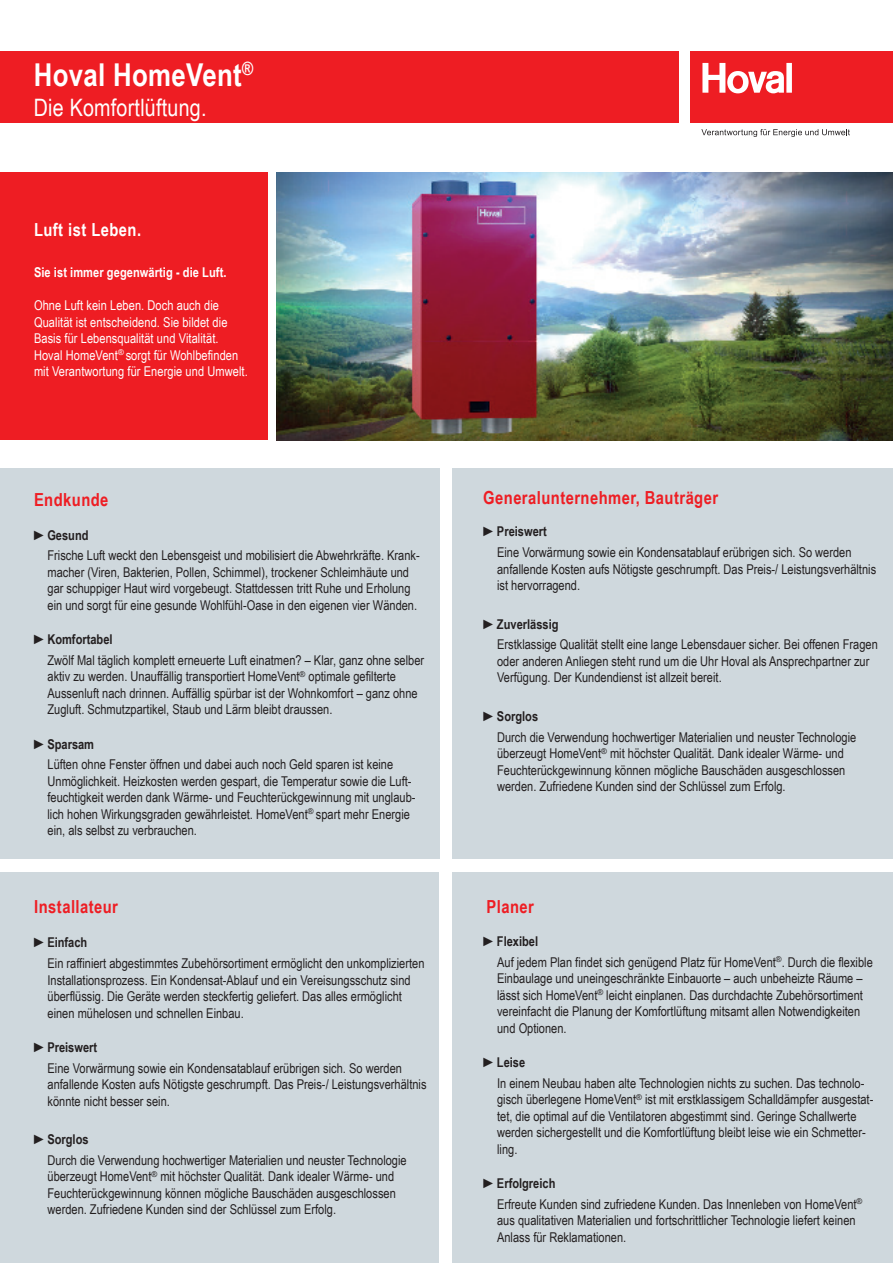
<style>
.page{position:relative;width:893px;height:1263px;background:#fff}
.page>*{position:absolute;margin:0;border:0;box-sizing:border-box;transform-origin:0 0}
.t1{font:700 31.5px "Arial Narrow";letter-spacing:.01em;color:#fff}
.t2{font:24px "Arial Narrow";letter-spacing:.01em;color:#fff}
.t3{font:700 18px "Arial Narrow";letter-spacing:.025em;color:#ee1d23}
.t4{font:700 18px "Arial Narrow";letter-spacing:.025em;color:#fff}
.t5{font:13.5px/16.5px "Arial Narrow";color:#231f20}
.t6{font:13.5px/16.5px "Arial Narrow";letter-spacing:.005em;color:#fff}
.t7{font:700 13.5px "Arial Narrow";color:#231f20}
.t8{font:700 13.5px "Arial Narrow";letter-spacing:.005em;color:#fff}
.s1{font-weight:700}
</style>
<div class="page">
<div style="left:0;top:51px;width:679px;height:71px;background:#ee1d23"></div>
<div style="left:691px;top:51px;width:202px;height:71px;background:#ee1d23"></div>
<svg style="left:702px;top:63px;width:90px;height:30px"></svg>
<svg style="left:701px;top:129px;width:149px;height:8px"></svg>
<img style="left:276px;top:172px;width:617px;height:268px">
<div style="left:0;top:172px;width:268px;height:268px;background:#ee1d23"></div>
<div style="left:0;top:469px;width:439px;height:390px;background:#cfd8dd"></div>
<div style="left:452px;top:469px;width:441px;height:390px;background:#cfd8dd"></div>
<div style="left:0;top:873px;width:439px;height:390px;background:#cfd8dd"></div>
<div style="left:452px;top:873px;width:441px;height:390px;background:#cfd8dd"></div>
<h1 class="t1" style="left:34px;top:51px;width:221px">Hoval HomeVent<sup>®</sup></h1>
<h2 class="t2" style="left:34px;top:90px;width:174px">Die Komfortlüftung.</h2>
<h3 class="t4" style="left:34px;top:216px;width:109px">Luft ist Leben.</h3>
<p class="t8" style="left:34px;top:262px;width:194px">Sie ist immer gegenwärtig - die Luft.</p>
<p class="t6" style="left:34px;top:297px;width:215px">Ohne Luft kein Leben. Doch auch die Qualität ist entscheidend. Sie bildet die Basis für Lebensqualität und Vitalität.<br>Hoval HomeVent<sup>®</sup> sorgt für Wohlbefinden mit Verantwortung für Energie und Umwelt.</p>
<h3 class="t3" style="left:34px;top:486px;width:76px">Endkunde</h3>
<h3 class="t3" style="left:483px;top:484px;width:236px">Generalunternehmer, Bauträger</h3>
<p class="t7" style="left:34px;top:524px;width:56px">►Gesund</p>
<p class="t5" style="left:48px;top:547px;width:374px">Frische Luft weckt den Lebensgeist und mobilisiert die Abwehrkräfte. Krank&shy;macher (Viren, Bakterien, Pollen, Schimmel), trockener Schleimhäute und gar schuppiger Haut wird vorgebeugt. Stattdessen tritt Ruhe und Erholung ein und sorgt für eine gesunde Wohlfühl-Oase in den eigenen vier Wänden.</p>
<p class="t7" style="left:34px;top:629px;width:80px">►Komfortabel</p>
<p class="t5" style="left:48px;top:651px;width:378px">Zwölf Mal täglich komplett erneuerte Luft einatmen? – Klar, ganz ohne selber aktiv zu werden. Unauffällig transportiert HomeVent<sup>®</sup> optimale gefilterte Aussenluft nach drinnen. Auffällig spürbar ist der Wohnkomfort – ganz ohne Zugluft. Schmutzpartikel, Staub und Lärm bleibt draussen.</p>
<p class="t7" style="left:34px;top:733px;width:62px">►Sparsam</p>
<p class="t5" style="left:48px;top:756px;width:370px">Lüften ohne Fenster öffnen und dabei auch noch Geld sparen ist keine Unmöglichkeit. Heizkosten werden gespart, die Temperatur sowie die Luft&shy;feuchtigkeit werden dank Wärme- und Feuchterückgewinnung mit unglaub&shy;lich hohen Wirkungsgraden gewährleistet. HomeVent<sup>®</sup> spart mehr Energie ein, als selbst zu verbrauchen.</p>
<p class="t7" style="left:484px;top:521px;width:65px">►Preiswert</p>
<p class="t5" style="left:497px;top:544px;width:381px">Eine Vorwärmung sowie ein Kondensatablauf erübrigen sich. So werden anfallende Kosten aufs Nötigste geschrumpft. Das Preis-/ Leistungsverhältnis ist hervorragend.</p>
<p class="t7" style="left:484px;top:614px;width:76px">►Zuverlässig</p>
<p class="t5" style="left:497px;top:636px;width:382px">Erstklassige Qualität stellt eine lange Lebensdauer sicher. Bei offenen Fragen oder anderen Anliegen steht rund um die Uhr Hoval als Ansprechpartner zur<br>Verfügung. Der Kundendienst ist allzeit bereit.</p>
<p class="t7" style="left:484px;top:706px;width:56px">►Sorglos</p>
<p class="t5" style="left:497px;top:728px;width:361px">Durch die Verwendung hochwertiger Materialien und neuster Technologie überzeugt HomeVent<sup>®</sup> mit höchster Qualität. Dank idealer Wärme- und Feuchterückgewinnung können mögliche Bauschäden ausgeschlossen werden. Zufriedene Kunden sind der Schlüssel zum Erfolg.</p>
<h3 class="t3" style="left:34px;top:893px;width:85px">Installateur</h3>
<h3 class="t3" style="left:487px;top:893px;width:49px">Planer</h3>
<p class="t7" style="left:34px;top:932px;width:55px">►Einfach</p>
<p class="t5" style="left:48px;top:955px;width:378px">Ein raffiniert abgestimmtes Zubehörsortiment ermöglicht den unkomplizierten Installationsprozess. Ein Kondensat-Ablauf und ein Vereisungsschutz sind überflüssig. Die Geräte werden steckfertig geliefert. Das alles ermöglicht einen mühelosen und schnellen Einbau.</p>
<p class="t7" style="left:34px;top:1037px;width:65px">►Preiswert</p>
<p class="t5" style="left:48px;top:1059px;width:381px">Eine Vorwärmung sowie ein Kondensatablauf erübrigen sich. So werden anfallende Kosten aufs Nötigste geschrumpft. Das Preis-/ Leistungsverhältnis könnte nicht besser sein.</p>
<p class="t7" style="left:34px;top:1129px;width:56px">►Sorglos</p>
<p class="t5" style="left:48px;top:1151px;width:361px">Durch die Verwendung hochwertiger Materialien und neuster Technologie überzeugt HomeVent<sup>®</sup> mit höchster Qualität. Dank idealer Wärme- und Feuchterückgewinnung können mögliche Bauschäden ausgeschlossen werden. Zufriedene Kunden sind der Schlüssel zum Erfolg.</p>
<p class="t5" style="left:497px;top:930px;width:377px;line-height:20.7px;text-indent:-14px"><span class="s1">►Flexibel<br></span>Auf jedem Plan findet sich genügend Platz für HomeVent<sup>®</sup>. Durch die flexible</p>
<p class="t5" style="left:497px;top:969px;width:367px">Einbaulage und uneingeschränkte Einbauorte – auch unbeheizte Räume – lässt sich HomeVent<sup>®</sup> leicht einplanen. Das durchdachte Zubehörsortiment vereinfacht die Planung der Komfortlüftung mitsamt allen Notwendigkeiten und Optionen.</p>
<p class="t7" style="left:484px;top:1052px;width:43px">►Leise</p>
<p class="t5" style="left:497px;top:1074px;width:378px">In einem Neubau haben alte Technologien nichts zu suchen. Das technolo&shy;gisch überlegene HomeVent<sup>®</sup> ist mit erstklassigem Schalldämpfer ausgestat&shy;tet, die optimal auf die Ventilatoren abgestimmt sind. Geringe Schallwerte werden sichergestellt und die Komfortlüftung bleibt leise wie ein Schmetter&shy;ling.</p>
<p class="t5" style="left:497px;top:1172px;width:367px;line-height:20.7px;text-indent:-14px"><span class="s1">►Erfolgreich<br></span>Erfreute Kunden sind zufriedene Kunden. Das Innenleben von HomeVent<sup>®</sup></p>
<p class="t5" style="left:497px;top:1211px;width:360px">aus qualitativen Materialien und fortschrittlicher Technologie liefert keinen<br>Anlass für Reklamationen.</p>
</div>
